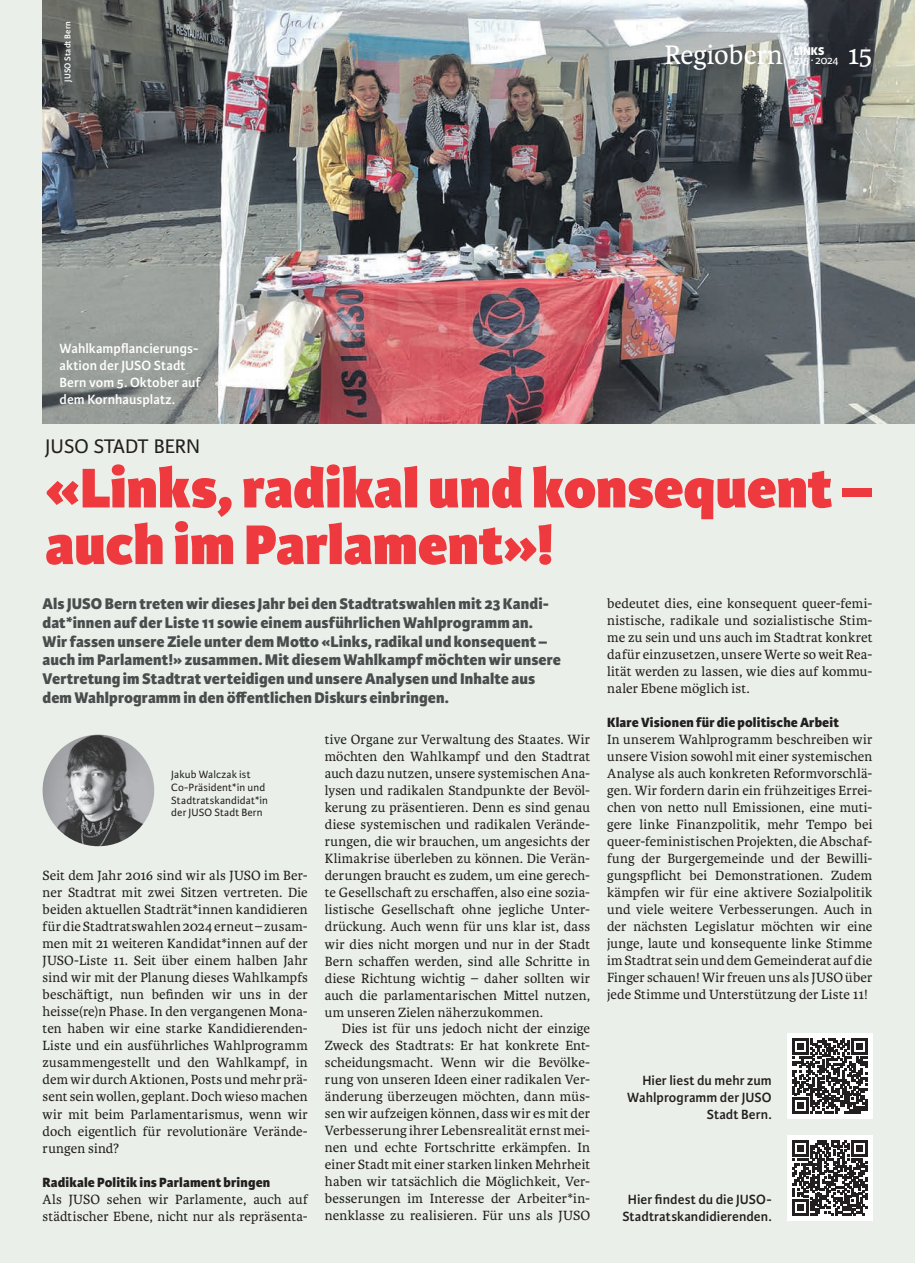
<style>
.page{position:relative;width:915px;height:1263px;background:#fff}
.page>*{position:absolute;margin:0;border:0;box-sizing:border-box;transform-origin:0 0}
.t1{font:800 59.7px/56.7px "Karmina Sans";color:#ee3a3e}
.t2{font:28.5px "Karmina";color:#fff}
.t3{font:21px "Karmina Sans";color:#231f20}
.t4{font:800 16.5px/18.8px "Karmina Sans";letter-spacing:.005em;color:#4b4c4d}
.t5{font:14.25px/17px "Karmina";letter-spacing:.01em;color:#231f20;text-align:justify}
.t6{font:600 14.25px/17px "Karmina Sans";letter-spacing:.005em;color:#231f20;text-align:right}
.t7{font:600 14.25px/17px "Karmina Sans";letter-spacing:.005em;color:#fff}
.t8{font:800 14.25px "Karmina Sans";letter-spacing:.01em;color:#231f20}
.t9{font:12px "Karmina Sans";letter-spacing:-.015em;color:#fff}
.t10{font:800 12px "Karmina Sans";color:#fff}
.t11{font:11.25px/12.8px "Karmina Sans";letter-spacing:.01em;color:#231f20}
.t12{font:600 9px "Karmina Sans";letter-spacing:.02em;color:#fff}
</style>
<div class="page">
<div style="left:0;top:0;width:914px;height:1263px;background:#eaf0e9"></div>
<div style="left:787px;top:1135px;width:85px;height:85px;background:#fff"></div>
<svg style="left:792px;top:1140px;width:75px;height:75px"></svg>
<img style="left:43px;top:0;width:871px;height:423px">
<img style="left:43px;top:735px;width:111px;height:111px;border-radius:56px">
<div style="left:787px;top:1033px;width:85px;height:85px;background:#fff"></div>
<svg style="left:792px;top:1038px;width:75px;height:75px"></svg>
<p class="t12" style="left:63px;top:82px;width:62px;rotate:-90deg">JUSO Stadt Bern</p>
<p class="t7" style="left:60px;top:340px;width:142px">Wahlkampflancierungs&shy;aktion der JUSO Stadt<br>Bern vom 5. Oktober auf dem Kornhausplatz.</p>
<h2 class="t2" style="left:664px;top:39px;width:120px">Regiobern</h2>
<p class="t10" style="left:793px;top:44px;width:32px">LINKS</p>
<p class="t9" style="left:793px;top:53px;width:46px">215 ∙ 2024</p>
<h2 class="t2" style="left:847px;top:39px;width:26px">15</h2>
<h3 class="t3" style="left:45px;top:435px;width:156px">JUSO STADT BERN</h3>
<h1 class="t1" style="left:45px;top:462px;width:827px">«Links, radikal und konsequent – auch im Parlament»!</h1>
<p class="t4" style="left:43px;top:595px;width:520px">Als JUSO Bern treten wir dieses Jahr bei den Stadtratswahlen mit 23 Kandi&shy;dat*innen auf der Liste 11 sowie einem ausführlichen Wahlprogramm an.<br>Wir fassen unsere Ziele unter dem Motto «Links, radikal und konsequent – auch im Parlament!» zusammen. Mit diesem Wahlkampf möchten wir unsere Vertretung im Stadtrat verteidigen und unsere Analysen und Inhalte aus dem Wahlprogramm in den öffentlichen Diskurs einbringen.</p>
<p class="t11" style="left:171px;top:768px;width:98px">Jakub Walczak ist<br>Co-Präsident*in und<br>Stadtratskandidat*in der JUSO Stadt Bern</p>
<p class="t5" style="left:43px;top:867px;width:267px">Seit dem Jahr 2016 sind wir als JUSO im Ber&shy;ner Stadtrat mit zwei Sitzen vertreten. Die beiden aktuellen Stadträt*innen kandidieren für die Stadtratswahlen 2024 erneut – zusam&shy;men mit 21 weiteren Kandidat*innen auf der JUSO-Liste 11. Seit über einem halben Jahr sind wir mit der Planung dieses Wahlkampfs beschäftigt, nun befinden wir uns in der heisse(re)n Phase. In den vergangenen Mona&shy;ten haben wir eine starke Kandidierenden-Liste und ein ausführliches Wahlprogramm zusammengestellt und den Wahlkampf, in dem wir durch Aktionen, Posts und mehr prä&shy;sent sein wollen, geplant. Doch wieso machen wir mit beim Parlamentarismus, wenn wir doch eigentlich für revolutionäre Verände&shy;rungen sind?</p>
<p class="t8" style="left:43px;top:1173px;width:229px">Radikale Politik ins Parlament bringen</p>
<p class="t5" style="left:43px;top:1191px;width:267px">Als JUSO sehen wir Parlamente, auch auf städtischer Ebene, nicht nur als repräsenta-</p>
<p class="t5" style="left:325px;top:731px;width:267px">tive Organe zur Verwaltung des Staates. Wir möchten den Wahlkampf und den Stadtrat auch dazu nutzen, unsere systemischen Ana&shy;lysen und radikalen Standpunkte der Bevöl&shy;kerung zu präsentieren. Denn es sind genau diese systemischen und radikalen Verände&shy;rungen, die wir brauchen, um angesichts der Klimakrise überleben zu können. Die Verän&shy;derungen braucht es zudem, um eine gerech&shy;te Gesellschaft zu erschaffen, also eine sozia&shy;listische Gesellschaft ohne jegliche Unter&shy;drückung. Auch wenn für uns klar ist, dass wir dies nicht morgen und nur in der Stadt Bern schaffen werden, sind alle Schritte in diese Richtung wichtig – daher sollten wir auch die parlamentarischen Mittel nutzen, um unseren Zielen näherzukommen.</p>
<p class="t5" style="left:325px;top:1020px;width:267px;text-indent:17px">Dies ist für uns jedoch nicht der einzige Zweck des Stadtrats: Er hat konkrete Ent&shy;scheidungsmacht. Wenn wir die Bevölke&shy;rung von unseren Ideen einer radikalen Ver&shy;änderung überzeugen möchten, dann müs&shy;sen wir aufzeigen können, dass wir es mit der Verbesserung ihrer Lebensrealität ernst mei&shy;nen und echte Fortschritte erkämpfen. In einer Stadt mit einer starken linken Mehrheit haben wir tatsächlich die Möglichkeit, Ver&shy;besserungen im Interesse der Arbeiter*in&shy;nenklasse zu realisieren. Für uns als JUSO</p>
<p class="t5" style="left:607px;top:595px;width:267px">bedeutet dies, eine konsequent queer-femi&shy;nistische, radikale und sozialistische Stim&shy;me zu sein und uns auch im Stadtrat konkret dafür einzusetzen, unsere Werte so weit Rea&shy;lität werden zu lassen, wie dies auf kommu&shy;naler Ebene möglich ist.</p>
<p class="t8" style="left:607px;top:714px;width:233px">Klare Visionen für die politische Arbeit</p>
<p class="t5" style="left:607px;top:731px;width:267px">In unserem Wahlprogramm beschreiben wir unsere Vision sowohl mit einer systemischen Analyse als auch konkreten Reformvorschlä&shy;gen. Wir fordern darin ein frühzeitiges Errei&shy;chen von netto null Emissionen, eine muti&shy;gere linke Finanzpolitik, mehr Tempo bei queer-feministischen Projekten, die Abschaf&shy;fung der Burgergemeinde und der Bewilli&shy;gungspflicht bei Demonstrationen. Zudem kämpfen wir für eine aktivere Sozialpolitik und viele weitere Verbesserungen. Auch in der nächsten Legislatur möchten wir eine junge, laute und konsequente linke Stimme im Stadtrat sein und dem Gemeinderat auf die Finger schauen! Wir freuen uns als JUSO über jede Stimme und Unterstützung der Liste 11!</p>
<p class="t6" style="left:627px;top:1071px;width:146px">Hier liest du mehr zum<br>Wahlprogramm der JUSO<br>Stadt Bern.</p>
<p class="t6" style="left:622px;top:1191px;width:151px;text-align:center">Hier findest du die JUSO-<br>Stadtratskandidierenden.</p>
</div>
